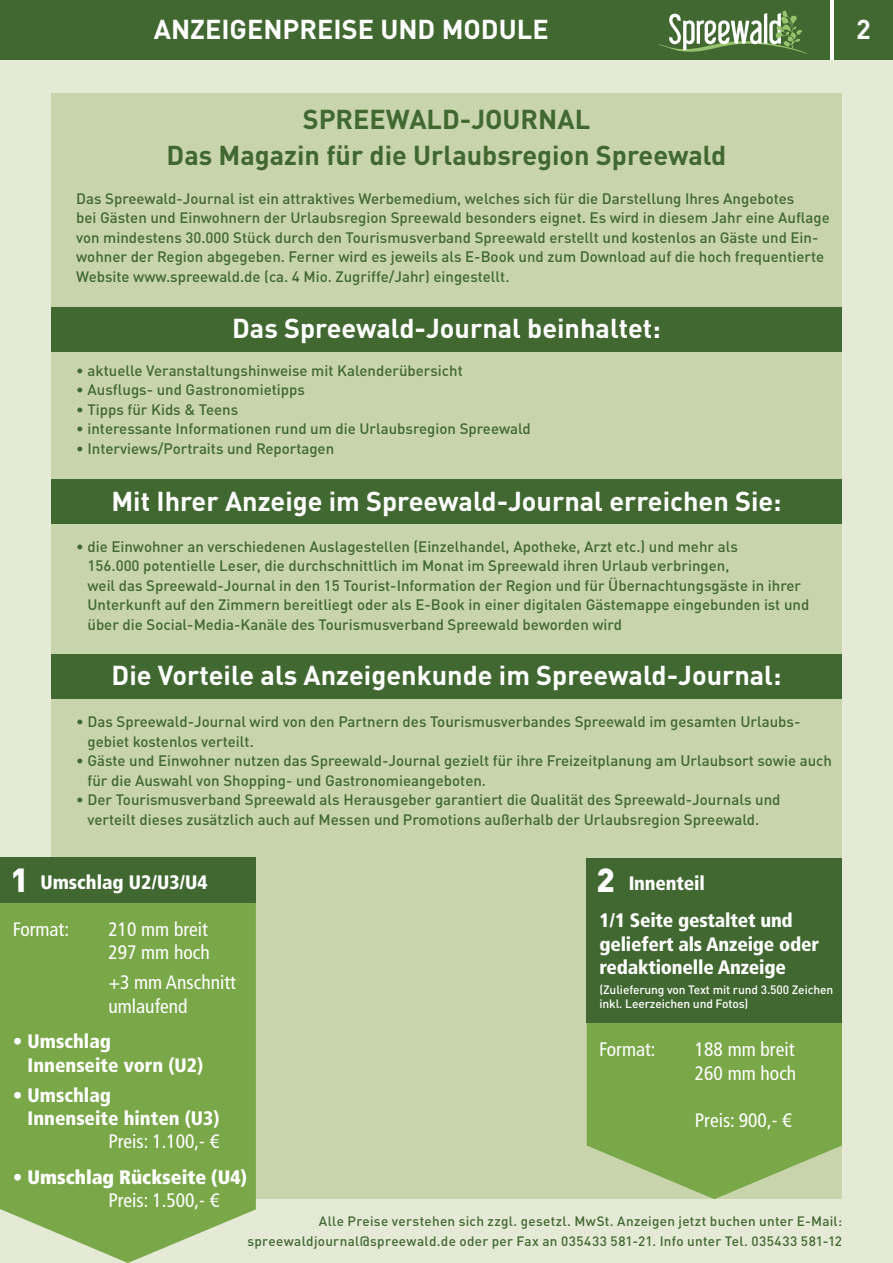
<style>
.page{position:relative;width:893px;height:1263px;background:#fff}
.page>*{position:absolute;margin:0;border:0;box-sizing:border-box;transform-origin:0 0}
.t1{font:900 33px "DIN Pro";color:#fff}
.t2{font:700 27px "DIN Pro";color:#fff}
.t3{font:700 27px/36px "DIN Pro";color:#426831;text-align:center}
.t4{font:900 condensed 19.5px/23.4px "Frutiger LT Std";letter-spacing:-.01em;color:#fff}
.t5{font:condensed 19.5px/23.4px "Frutiger LT Std";color:#fff}
.t6{font:900 condensed 19.5px "Frutiger LT Std";color:#fff}
.t7{font:500 15px/19.5px "DIN Pro";color:#426831}
.t8{font:500 13.5px/19.5px "DIN Pro";letter-spacing:.02em;color:#426831;text-align:right}
.t9{font:500 12px/14.4px "DIN Pro";letter-spacing:-.01em;color:#fff}
</style>
<div class="page">
<div style="left:0;top:0;width:829px;height:61px;background:#426831"></div>
<div style="left:834px;top:0;width:59px;height:61px;background:#426831"></div>
<svg style="left:658px;top:11px;width:150px;height:43px"></svg>
<div style="left:0;top:61px;width:893px;height:1202px;background:#e4ead6"></div>
<div style="left:51px;top:94px;width:791px;height:1105px;background:#c8d4ac"></div>
<svg style="left:0;top:903px;width:256px;height:360px;fill:#7aa748"></svg>
<div style="left:0;top:858px;width:256px;height:45px;background:#426831"></div>
<div style="left:51px;top:307px;width:791px;height:44px;background:#426831"></div>
<div style="left:51px;top:480px;width:791px;height:44px;background:#426831"></div>
<div style="left:51px;top:654px;width:791px;height:44px;background:#426831"></div>
<svg style="left:587px;top:1023px;width:255px;height:176px;fill:#7aa748"></svg>
<div style="left:587px;top:858px;width:255px;height:165px;background:#426831"></div>
<h2 class="t2" style="left:154px;top:7px;width:396px">ANZEIGENPREISE UND MODULE</h2>
<h2 class="t2" style="left:856px;top:7px;width:16px">2</h2>
<h2 class="t3" style="left:167px;top:98px;width:561px">SPREEWALD-JOURNAL<br>Das Magazin für die Urlaubsregion Spreewald</h2>
<p class="t7" style="left:76px;top:187px;width:755px">Das Spreewald-Journal ist ein attraktives Werbemedium, welches sich für die Darstellung Ihres Angebotes<br>bei Gästen und Einwohnern der Urlaubsregion Spreewald besonders eignet. Es wird in diesem Jahr eine Auflage von mindestens 30.000 Stück durch den Tourismusverband Spreewald erstellt und kostenlos an Gäste und Ein&shy;wohner der Region abgegeben. Ferner wird es jeweils als E-Book und zum Download auf die hoch frequentierte Website www.spreewald.de (ca. 4 Mio. Zugriffe/Jahr) eingestellt.</p>
<h2 class="t2" style="left:232px;top:306px;width:430px">Das Spreewald-Journal beinhaltet:</h2>
<p class="t7" style="left:76px;top:359px;width:388px">• aktuelle Veranstaltungshinweise mit Kalenderübersicht</p>
<p class="t7" style="left:76px;top:378px;width:230px">• Ausflugs- und Gastronomietipps</p>
<p class="t7" style="left:76px;top:398px;width:164px">• Tipps für Kids &amp; Teens</p>
<p class="t7" style="left:76px;top:417px;width:456px">• interessante Informationen rund um die Urlaubsregion Spreewald</p>
<p class="t7" style="left:76px;top:437px;width:260px">• Interviews/Portraits und Reportagen</p>
<h2 class="t2" style="left:111px;top:478px;width:672px">Mit Ihrer Anzeige im Spreewald-Journal erreichen Sie:</h2>
<p class="t7" style="left:88px;top:535px;width:723px;text-indent:-11px">• die Einwohner an verschiedenen Auslagestellen (Einzelhandel, Apotheke, Arzt etc.) und mehr als<br>156.000 potentielle Leser, die durchschnittlich im Monat im Spreewald ihren Urlaub verbringen,<br>weil das Spreewald-Journal in den 15 Tourist-Information der Region und für Übernachtungsgäste in ihrer Unterkunft auf den Zimmern bereitliegt oder als E-Book in einer digitalen Gästemappe eingebunden ist und über die Social-Media-Kanäle des Tourismusverband Spreewald beworden wird</p>
<h2 class="t2" style="left:112px;top:653px;width:671px">Die Vorteile als Anzeigenkunde im Spreewald-Journal:</h2>
<p class="t7" style="left:88px;top:710px;width:714px;text-indent:-11px">• Das Spreewald-Journal wird von den Partnern des Tourismusverbandes Spreewald im gesamten Urlaubs&shy;gebiet kostenlos verteilt.</p>
<p class="t7" style="left:88px;top:749px;width:746px;text-indent:-11px">• Gäste und Einwohner nutzen das Spreewald-Journal gezielt für ihre Freizeitplanung am Urlaubsort sowie auch für die Auswahl von Shopping- und Gastronomieangeboten.</p>
<p class="t7" style="left:88px;top:788px;width:694px;text-indent:-11px">• Der Tourismusverband Spreewald als Herausgeber garantiert die Qualität des Spreewald-Journals und verteilt dieses zusätzlich auch auf Messen und Promotions außerhalb der Urlaubsregion Spreewald.</p>
<h1 class="t1" style="left:11px;top:851px;width:20px">1</h1>
<h1 class="t1" style="left:596px;top:852px;width:20px">2</h1>
<h3 class="t4" style="left:40px;top:871px;width:169px">Umschlag U2/U3/U4</h3>
<h3 class="t4" style="left:599px;top:864px;width:195px;line-height:37.5px;text-indent:29px">Innenteil<br>1/1 Seite gestaltet und</h3>
<h3 class="t4" style="left:599px;top:932px;width:221px">geliefert als Anzeige oder redaktionelle Anzeige</h3>
<p class="t9" style="left:599px;top:981px;width:235px">(Zulieferung von Text mit rund 3.500 Zeichen inkl. Leerzeichen und Fotos)</p>
<h3 class="t5" style="left:13px;top:918px;width:58px">Format:</h3>
<h3 class="t5" style="left:108px;top:918px;width:103px">210 mm breit<br>297 mm hoch</h3>
<h3 class="t5" style="left:108px;top:971px;width:129px">+3 mm Anschnitt umlaufend</h3>
<h3 class="t4" style="left:28px;top:1030px;width:177px;text-indent:-15px">• Umschlag<br>Innenseite vorn (U2)</h3>
<h3 class="t4" style="left:28px;top:1083px;width:193px;text-indent:-15px">• Umschlag<br>Innenseite hinten (U3)</h3>
<h3 class="t5" style="left:108px;top:1130px;width:112px">Preis: 1.100,- €</h3>
<h3 class="t6" style="left:13px;top:1165px;width:236px">• Umschlag Rückseite (U4)</h3>
<h3 class="t5" style="left:108px;top:1189px;width:112px">Preis: 1.500,- €</h3>
<h3 class="t5" style="left:599px;top:1038px;width:58px">Format:</h3>
<h3 class="t5" style="left:695px;top:1038px;width:103px">188 mm breit<br>260 mm hoch</h3>
<h3 class="t5" style="left:695px;top:1108px;width:98px">Preis: 900,- €</h3>
<p class="t8" style="left:247px;top:1210px;width:596px">Alle Preise verstehen sich zzgl. gesetzl. MwSt. Anzeigen jetzt buchen unter E-Mail: spreewaldjournal@spreewald.de oder per Fax an 035433 581-21. Info unter Tel. 035433 581-12</p>
</div>
